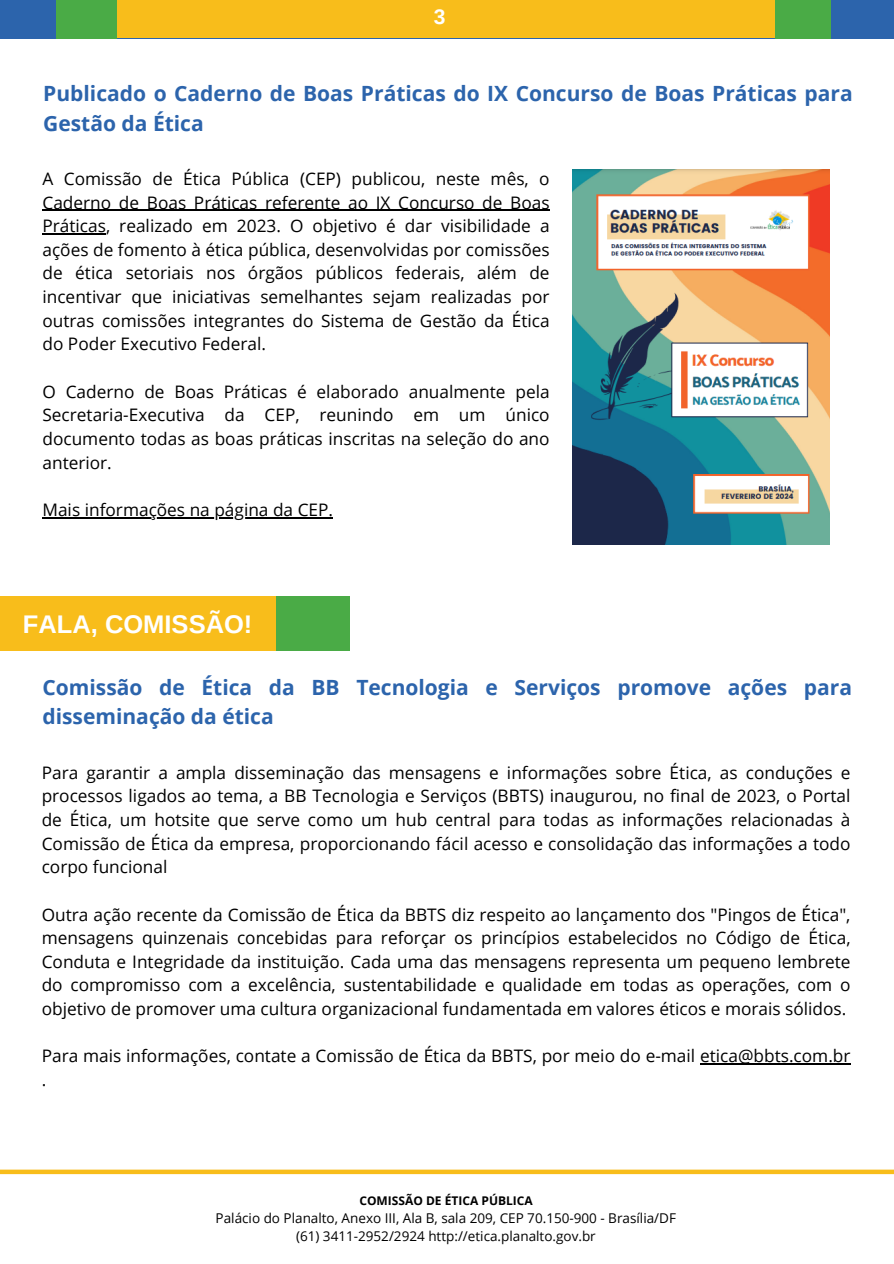
<style>
.page{position:relative;width:894px;height:1264px;background:#fff}
.page>*{position:absolute;margin:0;border:0;box-sizing:border-box;transform-origin:0 0}
.t1{font:700 25.5px "Arimo";color:#fff}
.t2{font:700 21px/29.2px "Open Sans";color:#2c64ac}
.t3{font:700 21px "Arimo";color:#fff}
.t4{font:17.25px/23.7px "Open Sans";color:#000;text-align:justify}
.t5{font:13.5px/18px "Open Sans";color:#000;text-align:center}
.t6{font:700 12px "Open Sans";color:#000}
</style>
<div class="page">
<div style="left:0;top:0;width:893px;height:38px;background:#2c64ac"></div>
<div style="left:104px;top:0;width:670px;height:38px;background:#f8bd1b"></div>
<div style="left:56px;top:0;width:61px;height:38px;background:#4aab46"></div>
<div style="left:774px;top:0;width:56px;height:38px;background:#4aab46"></div>
<div style="left:0;top:1169px;width:893px;height:5px;background:#f8bd1b"></div>
<img style="left:572px;top:170px;width:257px;height:374px">
<hr style="left:42px;top:210px;width:507px;height:1px;background:#000">
<hr style="left:42px;top:233px;width:64px;height:1px;background:#000">
<hr style="left:42px;top:517px;width:291px;height:1px;background:#000">
<div style="left:92px;top:597px;width:257px;height:54px;background:#4aab46"></div>
<div style="left:0;top:597px;width:275px;height:54px;background:#f8bd1b"></div>
<hr style="left:700px;top:1063px;width:150px;height:1px;background:#000">
<p class="t3" style="left:433px;top:5px;width:13px">3</p>
<p class="t2" style="left:43px;top:78px;width:810px">Publicado o Caderno de Boas Práticas do IX Concurso de Boas Práticas para<br>Gestão da Ética</p>
<p class="t4" style="left:42px;top:166px;width:508px">A Comissão de Ética Pública (CEP) publicou, neste mês, o Caderno de Boas Práticas referente ao IX Concurso de Boas Práticas, realizado em 2023. O objetivo é dar visibilidade a ações de fomento à ética pública, desenvolvidas por comissões de ética setoriais nos órgãos públicos federais, além de incentivar que iniciativas semelhantes sejam realizadas por outras comissões integrantes do Sistema de Gestão da Ética do Poder Executivo Federal.</p>
<p class="t4" style="left:42px;top:379px;width:508px">O Caderno de Boas Práticas é elaborado anualmente pela Secretaria-Executiva da CEP, reunindo em um único documento todas as boas práticas inscritas na seleção do ano anterior.</p>
<p class="t4" style="left:42px;top:497px;width:292px">Mais informações na página da CEP.</p>
<h1 class="t1" style="left:23px;top:610px;width:231px">FALA, COMISSÃO!</h1>
<p class="t2" style="left:42px;top:672px;width:810px">Comissão de Ética da BB Tecnologia e Serviços promove ações para disseminação da ética</p>
<p class="t4" style="left:42px;top:760px;width:810px">Para garantir a ampla disseminação das mensagens e informações sobre Ética, as conduções e processos ligados ao tema, a BB Tecnologia e Serviços (BBTS) inaugurou, no final de 2023, o Portal de Ética, um hotsite que serve como um hub central para todas as informações relacionadas à Comissão de Ética da empresa, proporcionando fácil acesso e consolidação das informações a todo corpo funcional</p>
<p class="t4" style="left:42px;top:902px;width:810px">Outra ação recente da Comissão de Ética da BBTS diz respeito ao lançamento dos "Pingos de Ética", mensagens quinzenais concebidas para reforçar os princípios estabelecidos no Código de Ética, Conduta e Integridade da instituição. Cada uma das mensagens representa um pequeno lembrete do compromisso com a excelência, sustentabilidade e qualidade em todas as operações, com o objetivo de promover uma cultura organizacional fundamentada em valores éticos e morais sólidos.</p>
<p class="t4" style="left:42px;top:1043px;width:810px">Para mais informações, contate a Comissão de Ética da BBTS, por meio do e-mail etica@bbts.com.br .</p>
<p class="t6" style="left:359px;top:1191px;width:175px">COMISSÃO DE ÉTICA PÚBLICA</p>
<p class="t5" style="left:215px;top:1208px;width:461px">Palácio do Planalto, Anexo III, Ala B, sala 209, CEP 70.150-900 - Brasília/DF (61) 3411-2952/2924 http://etica.planalto.gov.br</p>
</div>
